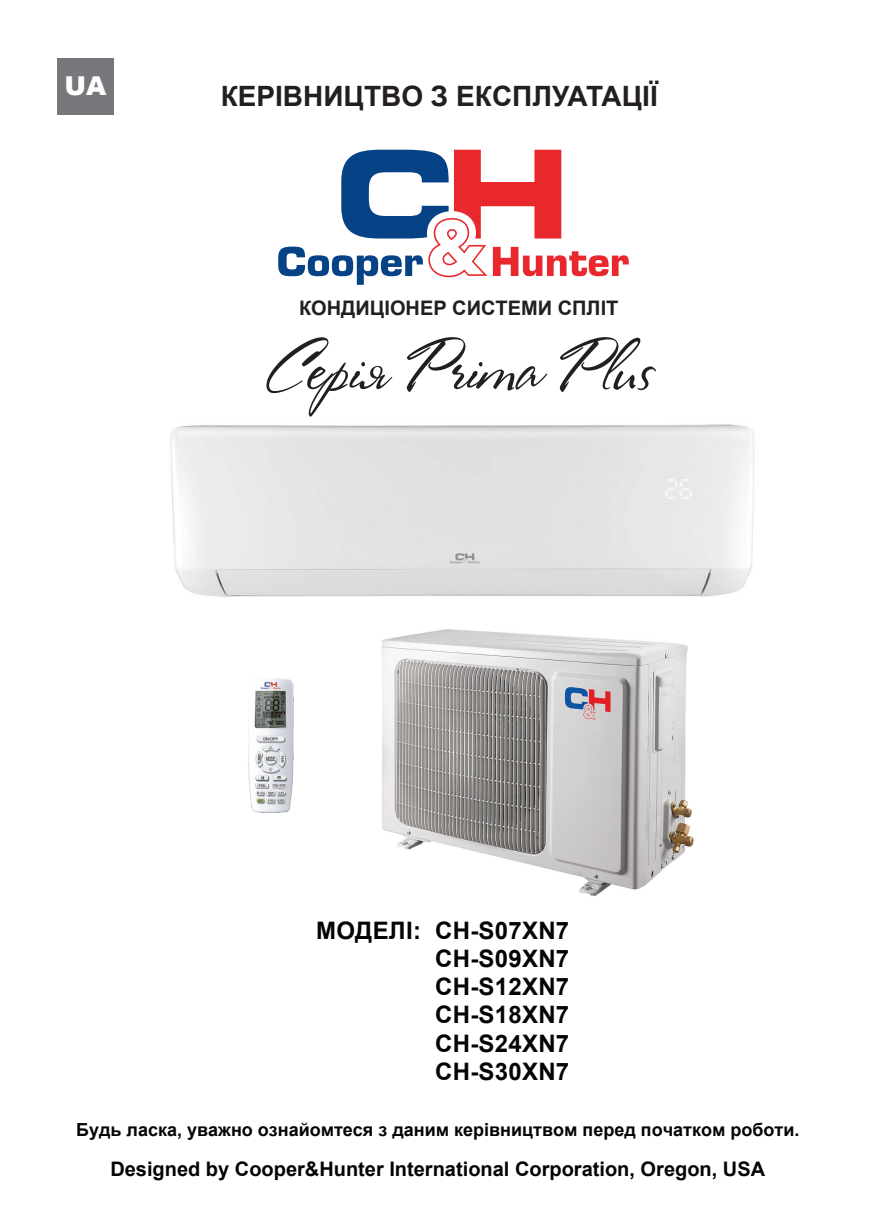
<style>
.page{position:relative;width:874px;height:1226px;background:#fff}
.page>*{position:absolute;margin:0;border:0;box-sizing:border-box;transform-origin:0 0}
.t1{font:66.6px "Rosa Marena";color:#231f20}
.t2{font:700 28px "Arial";color:#231f20}
.t3{font:900 26px "Arial";color:#fff}
.t4{font:700 24px/28.2px "Arial";letter-spacing:.01em;color:#040503;text-align:justify}
.t5{font:700 20px "Arial";color:#040503}
.t6{font:700 20px "Arial";color:#231f20}
.t7{font:700 18px "Arial";color:#050503}
</style>
<div class="page">
<img style="left:381px;top:629px;width:313px;height:267px">
<svg style="left:278px;top:150px;width:351px;height:135px"></svg>
<img style="left:248px;top:678px;width:46px;height:135px">
<img style="left:170px;top:424px;width:584px;height:173px">
<div style="left:57px;top:58px;width:57px;height:57px;background:#76787b"></div>
<h3 class="t3" style="left:64px;top:67px;width:43px">UA</h3>
<h2 class="t2" style="left:221px;top:76px;width:438px">КЕРІВНИЦТВО З ЕКСПЛУАТАЦІЇ</h2>
<p class="t6" style="left:299px;top:294px;width:321px">КОНДИЦІОНЕР СИСТЕМИ СПЛІТ</p>
<h1 class="t1" style="left:265px;top:327px;width:388px">Серія Prima Plus</h1>
<h3 class="t4" style="left:435px;top:916px;width:136px;text-indent:-119px">МОДЕЛІ: CH-S07XN7<br>CH-S09XN7<br>CH-S12XN7<br>CH-S18XN7<br>CH-S24XN7<br>CH-S30XN7</h3>
<p class="t7" style="left:76px;top:1117px;width:724px">Будь ласка, уважно ознайомтеся з даним керівництвом перед початком роботи.</p>
<p class="t5" style="left:110px;top:1154px;width:656px">Designed by Cooper&amp;Hunter International Corporation, Oregon, USA</p>
</div>
